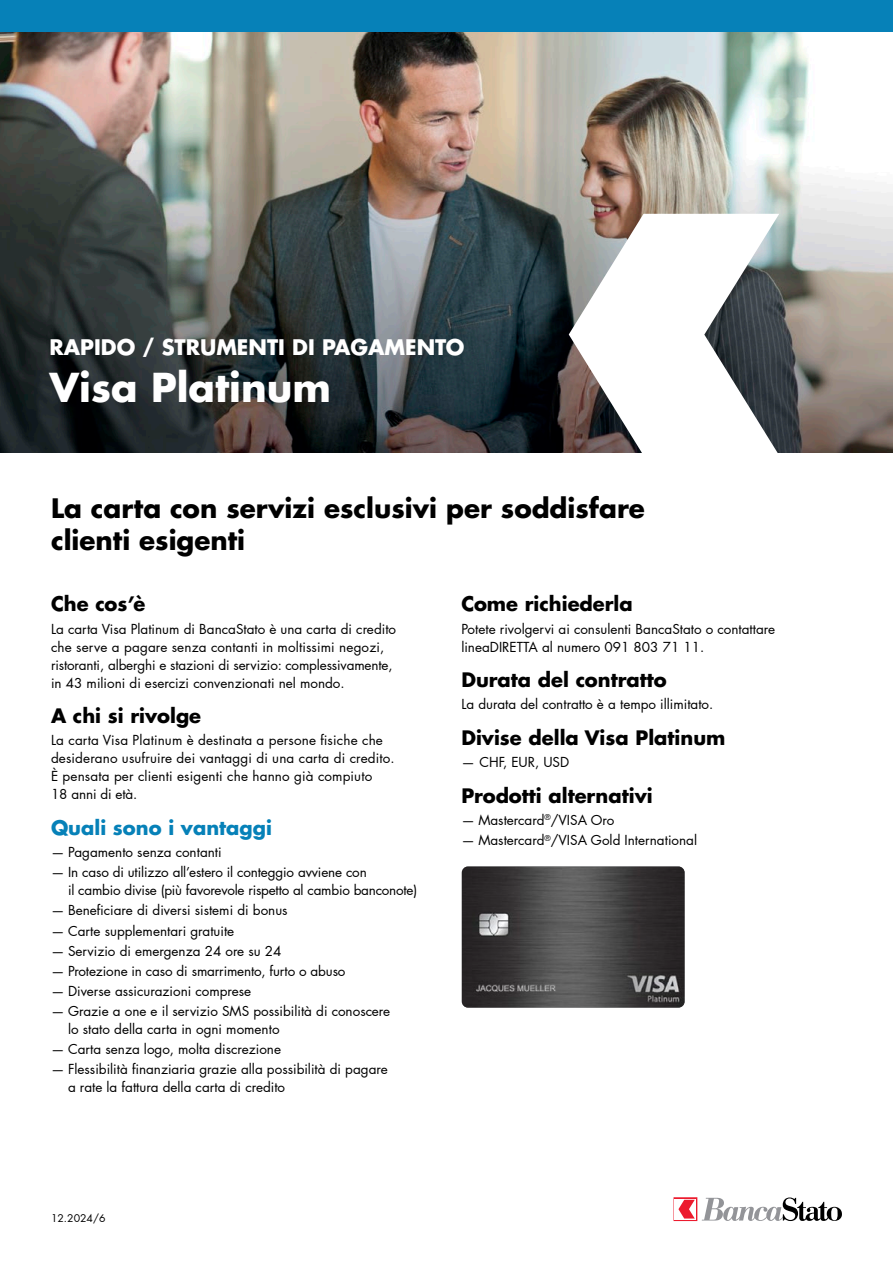
<style>
.page{position:relative;width:893px;height:1263px;background:#fff}
.page>*{position:absolute;margin:0;border:0;box-sizing:border-box;transform-origin:0 0}
.t1{font:700 39px "Futura LT Pro";color:#fff}
.t2{font:700 26.25px/31.5px "Futura LT Pro";color:#000}
.t3{font:700 21px "Futura LT Pro";color:#fff}
.Intro_h2{font:700 19.5px "Futura LT Pro";color:#000}
.Intro_h2-2{font:700 19.5px "Futura LT Pro";color:#0681b8}
.elenco{font:13.5px/18px "Futura LT Pro";color:#000}
.t4{font:10.5px "Futura LT Pro";color:#000}
</style>
<div class="page">
<img style="left:0;top:32px;width:893px;height:421px">
<div style="left:0;top:0;width:893px;height:32px;background:#0681b8"></div>
<svg style="left:569px;top:214px;width:210px;height:239px"></svg>
<img style="left:462px;top:866px;width:223px;height:142px">
<svg style="left:702px;top:1197px;width:140px;height:24px"></svg>
<div style="left:674px;top:1198px;width:23px;height:22px;border:1px solid #ec1b2e"></div>
<svg style="left:675px;top:1199px;width:21px;height:21px"></svg>
<svg style="left:678px;top:1200px;width:17px;height:18px"></svg>
<h1 class="t3" style="left:50px;top:331px;width:416px">RAPIDO / STRUMENTI DI PAGAMENTO</h1>
<h1 class="t1" style="left:50px;top:357px;width:283px">Visa Platinum</h1>
<h1 class="t2" style="left:51px;top:492px;width:595px">La carta con servizi esclusivi per soddisfare clienti esigenti</h1>
<p class="Intro_h2" style="left:51px;top:589px;width:96px">Che cos’è</p>
<p class="elenco" style="left:51px;top:620px;width:347px">La carta Visa Platinum di BancaStato è una carta di credito che serve a pagare senza contanti in moltissimi negozi, ristoranti, alberghi e stazioni di servizio: complessivamente, in 43 milioni di esercizi convenzionati nel mondo.</p>
<p class="Intro_h2" style="left:51px;top:701px;width:152px">A chi si rivolge</p>
<p class="elenco" style="left:51px;top:731px;width:345px">La carta Visa Platinum è destinata a persone fisiche che desiderano usufruire dei vantaggi di una carta di credito.<br>È pensata per clienti esigenti che hanno già compiuto<br>18 anni di età.</p>
<p class="Intro_h2-2" style="left:51px;top:813px;width:222px">Quali sono i vantaggi</p>
<p class="elenco" style="left:51px;top:843px;width:172px">— Pagamento senza contanti</p>
<p class="elenco" style="left:68px;top:863px;width:351px;text-indent:-17px">— In caso di utilizzo all’estero il conteggio avviene con<br>il cambio divise (più favorevole rispetto al cambio banconote)</p>
<p class="elenco" style="left:51px;top:901px;width:238px">— Beneficiare di diversi sistemi di bonus</p>
<p class="elenco" style="left:51px;top:921px;width:185px">— Carte supplementari gratuite</p>
<p class="elenco" style="left:51px;top:942px;width:232px">— Servizio di emergenza 24 ore su 24</p>
<p class="elenco" style="left:51px;top:962px;width:296px">— Protezione in caso di smarrimento, furto o abuso</p>
<p class="elenco" style="left:51px;top:982px;width:202px">— Diverse assicurazioni comprese</p>
<p class="elenco" style="left:68px;top:1002px;width:324px;text-indent:-17px">— Grazie a one e il servizio SMS possibilità di conoscere lo stato della carta in ogni momento</p>
<p class="elenco" style="left:51px;top:1040px;width:232px">— Carta senza logo, molta discrezione</p>
<p class="elenco" style="left:68px;top:1060px;width:321px;text-indent:-17px">— Flessibilità finanziaria grazie alla possibilità di pagare a rate la fattura della carta di credito</p>
<p class="Intro_h2" style="left:461px;top:589px;width:173px">Come richiederla</p>
<p class="elenco" style="left:461px;top:620px;width:315px">Potete rivolgervi ai consulenti BancaStato o contattare lineaDIRETTA al numero 091 803 71 11.</p>
<p class="Intro_h2" style="left:461px;top:665px;width:207px">Durata del contratto</p>
<p class="elenco" style="left:461px;top:695px;width:253px">La durata del contratto è a tempo illimitato.</p>
<p class="Intro_h2" style="left:461px;top:723px;width:266px">Divise della Visa Platinum</p>
<p class="elenco" style="left:461px;top:753px;width:109px">— CHF, EUR, USD</p>
<p class="Intro_h2" style="left:461px;top:780px;width:193px">Prodotti alternativi</p>
<p class="elenco" style="left:461px;top:811px;width:155px">— Mastercard<sup>®</sup>/VISA Oro</p>
<p class="elenco" style="left:461px;top:831px;width:237px">— Mastercard<sup>®</sup>/VISA Gold International</p>
<p class="t4" style="left:51px;top:1211px;width:56px">12.2024/6</p>
</div>
